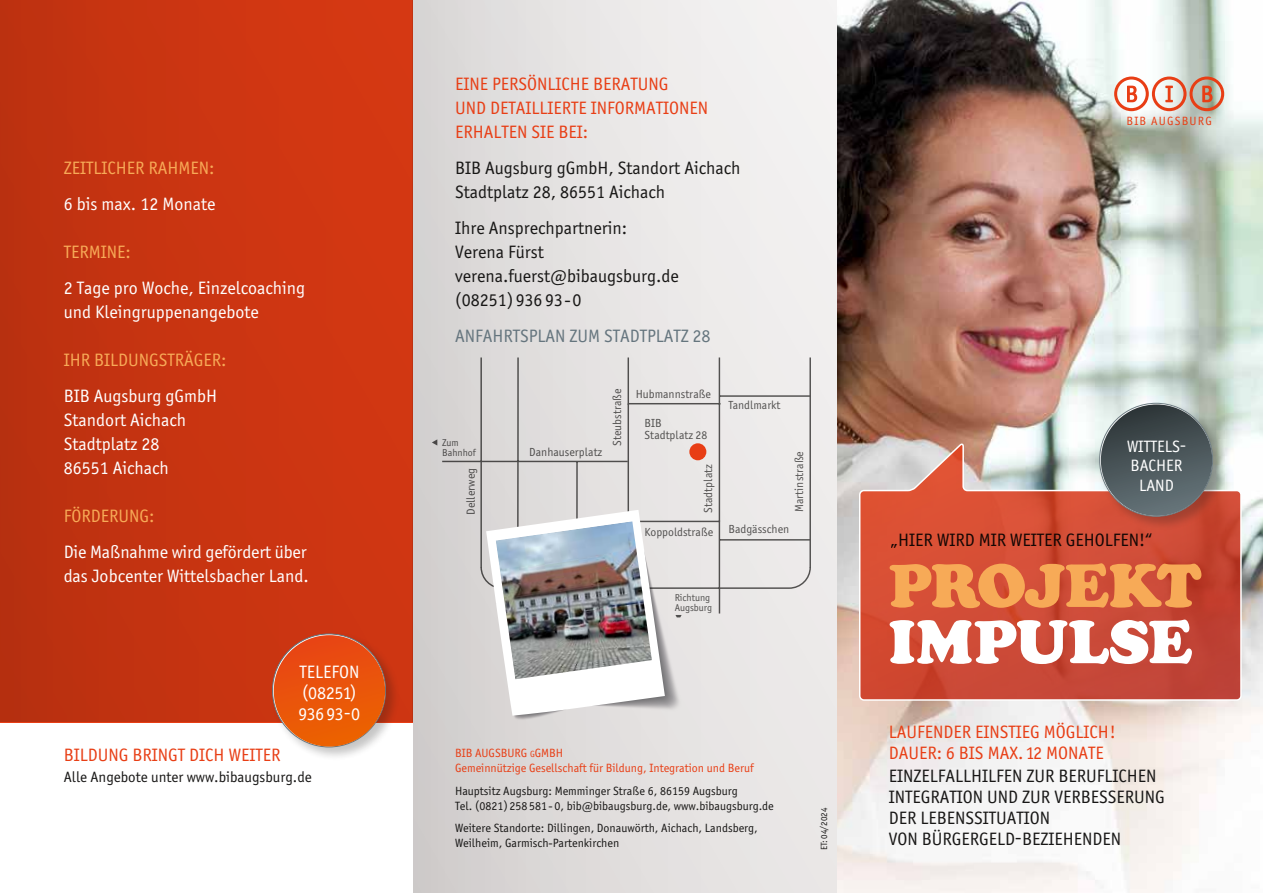
<style>
.page{position:relative;width:1263px;height:893px;background:#fff}
.page>*{position:absolute;margin:0;border:0;box-sizing:border-box;transform-origin:0 0}
.t1{font:60.6px "Cooper Black LT Pro";letter-spacing:-.02em;color:#f7aa57}
.t2{font:60.6px "Cooper Black LT Pro";color:#fff}
.t3{font:18px/24px "Officina Sans ITC Pro";color:#181716}
.t4{font:18px/24px "Officina Sans ITC Pro";color:#fff}
.t5{font:18px/24px "Officina Sans ITC Pro";color:#e83e15}
.t6{font:18px "Officina Sans ITC Pro";color:#f7aa57}
.t7{font:18px "Officina Sans ITC Pro";color:#65757e}
.t8{font:16.5px/19.5px "Officina Sans ITC Pro";color:#fff;text-align:center}
.t9{font:15px "Officina Sans ITC Pro";color:#181716}
.t10{font:12px/15px "Officina Sans ITC Pro";color:#181716}
.t11{font:12px/15px "Officina Sans ITC Pro";color:#e83e15}
.t12{font:12px "Officina Sans ITC Pro";letter-spacing:.1em;color:#e83e15}
.t13{font:11.7px/11.7px "Officina Sans ITC Pro";color:#181716}
.t14{font:10.05px/10.1px "Officina Sans ITC Pro";color:#181716}
.t15{font:9px "Officina Sans ITC Pro";color:#181716}
.s1{font-size:9px}
</style>
<div class="page">
<div style="left:412px;top:0;width:426px;height:893px;background:linear-gradient(to right,#d6d3d2,#f3f1f1)"></div>
<svg style="left:441px;top:356px;width:371px;height:259px;background:#dfdcdc"></svg>
<svg style="left:718px;top:356px;width:94px;height:234px;background:#e5e3e2"></svg>
<svg style="left:432px;top:439px;width:5px;height:7px"></svg>
<div style="left:689px;top:443px;width:17px;height:17px;background:#e83e15;border-radius:50%"></div>
<svg style="left:480px;top:460px;width:203px;height:261px"></svg>
<img style="left:496px;top:521px;width:156px;height:158px">
<img style="left:838px;top:0;width:425px;height:893px">
<div style="left:0;top:0;width:412px;height:723px;background:linear-gradient(to right,#bb3110,#d53813)"></div>
<svg style="left:1114px;top:77px;width:110px;height:34px"></svg>
<svg style="left:858px;top:444px;width:384px;height:257px;background:#cf5d4b"></svg>
<div style="left:1097px;top:401px;width:130px;height:130px;background:#181716;opacity:.25"></div>
<div style="left:1101px;top:404px;width:111px;height:112px;background:linear-gradient(to bottom,#323a3d,#657479);border-radius:56px"></div>
<div style="left:270px;top:631px;width:130px;height:130px;background:#181716;opacity:.25"></div>
<div style="left:274px;top:635px;width:111px;height:112px;background:linear-gradient(to bottom,#e94616,#ea6403);border-radius:56px"></div>
<p class="t6" style="left:64px;top:157px;width:152px">ZEITLICHER RAHMEN:</p>
<p class="t4" style="left:64px;top:192px;width:153px">6 bis max. 12 Monate</p>
<p class="t6" style="left:64px;top:241px;width:68px">TERMINE:</p>
<p class="t4" style="left:64px;top:276px;width:243px">2 Tage pro Woche, Einzelcoaching und Kleingruppenangebote</p>
<p class="t6" style="left:64px;top:349px;width:164px">IHR BILDUNGSTRÄGER:</p>
<p class="t4" style="left:64px;top:384px;width:155px">BIB Augsburg gGmbH<br>Standort Aichach<br>Stadtplatz 28<br>86551 Aichach</p>
<p class="t6" style="left:64px;top:505px;width:92px">FÖRDERUNG:</p>
<p class="t4" style="left:64px;top:540px;width:247px">Die Maßnahme wird gefördert über das Jobcenter Wittelsbacher Land.</p>
<p class="t4" style="left:299px;top:661px;width:63px;line-height:21px">TELEFON (08251)<br>936 93-0</p>
<p class="t5" style="left:64px;top:743px;width:218px">BILDUNG BRINGT DICH WEITER</p>
<p class="t9" style="left:64px;top:768px;width:249px">Alle Angebote unter www.bibaugsburg.de</p>
<p class="t5" style="left:455px;top:71px;width:255px">EINE PERSÖNLICHE BERATUNG<br>UND DETAILLIERTE INFORMATIONEN<br>ERHALTEN SIE BEI:</p>
<p class="t3" style="left:455px;top:155px;width:287px">BIB Augsburg gGmbH, Standort Aichach<br>Stadtplatz 28, 86551 Aichach</p>
<p class="t3" style="left:455px;top:215px;width:225px">Ihre Ansprechpartnerin:<br>Verena Fürst verena.fuerst@bibaugsburg.de (08251) 936 93-0</p>
<p class="t7" style="left:455px;top:325px;width:257px">ANFAHRTSPLAN ZUM STADTPLATZ 28</p>
<p class="t14" style="left:442px;top:437px;width:36px">Zum<br>Bahnhof</p>
<p class="t13" style="left:529px;top:446px;width:75px">Danhauserplatz</p>
<p class="t13" style="left:611px;top:446px;width:58px;rotate:-90deg">Steubstraße</p>
<p class="t13" style="left:636px;top:388px;width:77px">Hubmannstraße</p>
<p class="t13" style="left:645px;top:417px;width:64px">BIB<br>Stadtplatz 28</p>
<p class="t13" style="left:465px;top:515px;width:48px;rotate:-90deg">Dellerweg</p>
<p class="t13" style="left:702px;top:513px;width:50px;rotate:-90deg">Stadtplatz</p>
<p class="t13" style="left:728px;top:399px;width:53px">Tandlmarkt</p>
<p class="t13" style="left:793px;top:512px;width:63px;rotate:-90deg">Martinstraße</p>
<p class="t13" style="left:645px;top:526px;width:70px">Koppoldstraße</p>
<p class="t13" style="left:728px;top:524px;width:62px">Badgässchen</p>
<p class="t14" style="left:675px;top:593px;width:39px">Richtung<br>Augsburg</p>
<p class="t11" style="left:455px;top:745px;width:300px">BIB AUGSBURG <span class="s1">G</span>GMBH<br>Gemeinnützige Gesellschaft für Bildung, Integration und Beruf</p>
<p class="t10" style="left:455px;top:783px;width:320px">Hauptsitz Augsburg: Memminger Straße 6, 86159 Augsburg<br>Tel. (0821) 258 581- 0, bib@bibaugsburg.de, www.bibaugsburg.de</p>
<p class="t10" style="left:455px;top:820px;width:304px">Weitere Standorte: Dillingen, Donauwörth, Aichach, Landsberg,<br>Weilheim, Garmisch-Partenkirchen</p>
<p class="t15" style="left:819px;top:850px;width:44px;rotate:-90deg">ET: 04/2024</p>
<p class="t12" style="left:1126px;top:114px;width:87px">BIB AUGSBURG</p>
<p class="t8" style="left:1127px;top:436px;width:60px">WITTELS-<br>BACHER<br>LAND</p>
<p class="t3" style="left:891px;top:527px;width:263px">„HIER WIRD MIR WEITER GEHOLFEN!“</p>
<h1 class="t1" style="left:889px;top:549px;width:314px">PROJEKT</h1>
<h1 class="t2" style="left:889px;top:605px;width:305px">IMPULSE</h1>
<p class="t5" style="left:889px;top:721px;width:228px;line-height:21px">LAUFENDER EINSTIEG MÖGLICH!<br>DAUER: 6 BIS MAX. 12 MONATE</p>
<p class="t3" style="left:889px;top:765px;width:277px;line-height:21px">EINZELFALLHILFEN ZUR BERUFLICHEN<br>INTEGRATION UND ZUR VERBESSERUNG<br>DER LEBENSSITUATION<br>VON BÜRGERGELD-BEZIEHENDEN</p>
</div>
